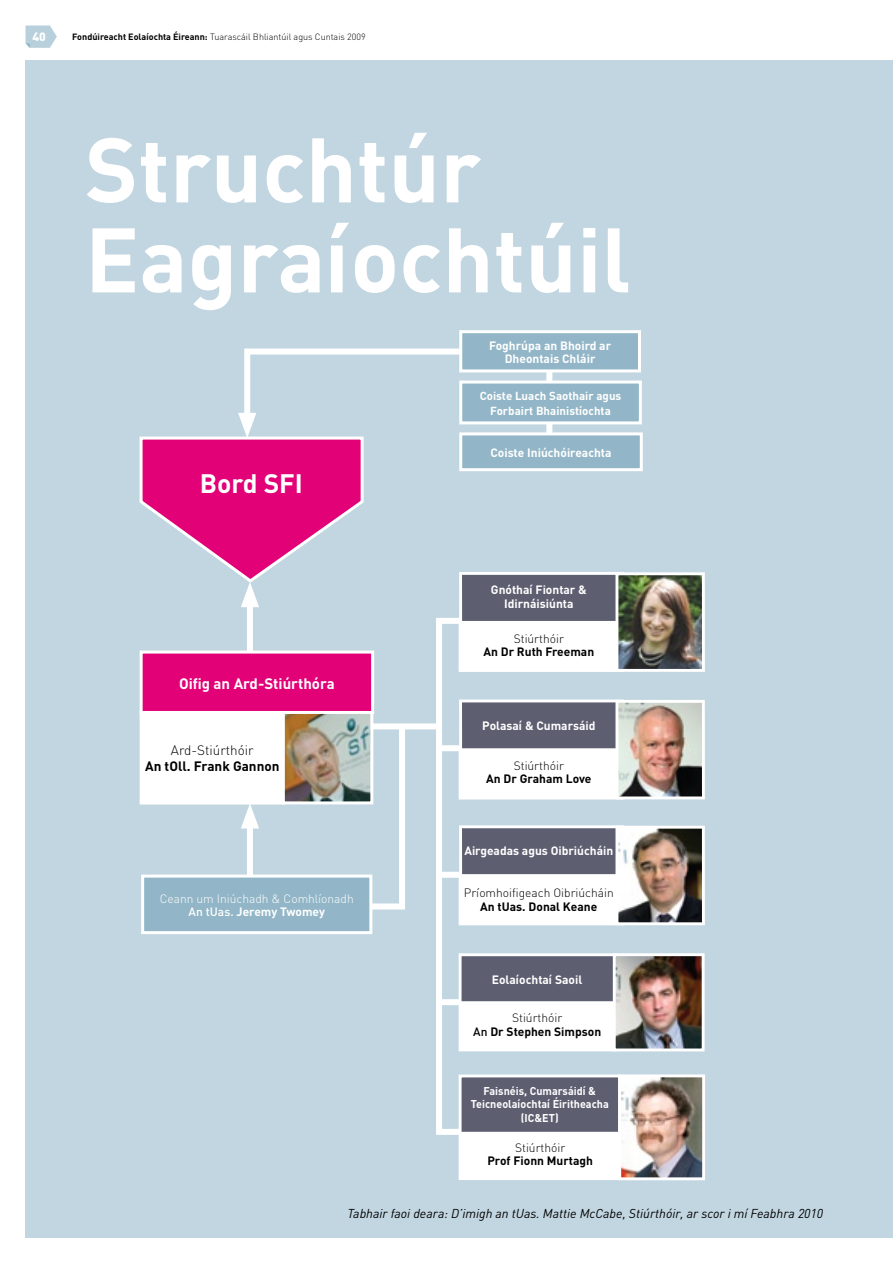
<style>
.page{position:relative;width:893px;height:1263px;background:#fff}
.page>*{position:absolute;margin:0;border:0;box-sizing:border-box;transform-origin:0 0}
.t1{font:700 90px/90px "DIN";color:#fff}
.t2{font:700 26.4px "DIN";color:#fff}
.t3{font:700 15px "DIN";color:#fff}
.t4{font:700 13.5px "DIN";color:#000}
.t5{font:300 13.5px "DIN";color:#000}
.t6{font:italic 12.75px "DIN";color:#000}
.t7{font:700 12px/13.5px "DIN";color:#fff;text-align:center}
.t8{font:700 12px/13.5px "DIN";color:#000;text-align:center}
.t9{font:300 12px "DIN";color:#000}
.t10{font:300 12px/13.5px "DIN";color:#fff;text-align:center}
.t11{font:900 12px "DIN";color:#fff}
.t12{font:700 11.55px/14.9px "DIN";color:#fff;text-align:center}
.t13{font:700 11.25px/13.5px "DIN";color:#fff;text-align:center;scale:.96 1}
.t14{font:300 9px "DIN";color:#000}
.s1{font-weight:700}
.s2{font-weight:500}
.s3{font-weight:300}
</style>
<div class="page">
<svg style="left:26px;top:26px;width:31px;height:22px"></svg>
<div style="left:26px;top:60px;width:867px;height:1177px;background:#c2d6e1"></div>
<div style="left:459px;top:1132px;width:165px;height:48px;background:#fff"></div>
<img style="left:626px;top:830px;width:75px;height:91px">
<div style="left:615px;top:826px;width:90px;height:99px;border:3px solid #fff"></div>
<img style="left:626px;top:704px;width:75px;height:91px">
<div style="left:615px;top:700px;width:90px;height:99px;border:3px solid #fff"></div>
<img style="left:626px;top:576px;width:75px;height:92px">
<div style="left:615px;top:572px;width:90px;height:100px;border:3px solid #fff"></div>
<img style="left:626px;top:957px;width:75px;height:90px">
<div style="left:613px;top:953px;width:92px;height:98px;border:3px solid #fff"></div>
<img style="left:622px;top:1078px;width:79px;height:98px">
<div style="left:618px;top:1074px;width:87px;height:106px;border:3px solid #fff"></div>
<svg style="left:139px;top:348px;width:487px;height:790px"></svg>
<div style="left:141px;top:652px;width:232px;height:60px;background:#e20177"></div>
<div style="left:140px;top:650px;width:234px;height:64px;border:3px solid #fff"></div>
<div style="left:143px;top:876px;width:228px;height:57px;background:#92b6c7"></div>
<div style="left:141px;top:874px;width:231px;height:60px;border:3px solid #fff"></div>
<div style="left:461px;top:332px;width:178px;height:39px;background:#92b6c7"></div>
<div style="left:459px;top:330px;width:182px;height:42px;border:3px solid #fff"></div>
<div style="left:461px;top:382px;width:179px;height:41px;background:#92b6c7"></div>
<div style="left:459px;top:380px;width:183px;height:44px;border:3px solid #fff"></div>
<div style="left:461px;top:434px;width:180px;height:36px;background:#92b6c7"></div>
<div style="left:459px;top:432px;width:184px;height:39px;border:3px solid #fff"></div>
<p class="t11" style="left:32px;top:28px;width:15px">40</p>
<p class="t14" style="left:72px;top:31px;width:295px"><span class="s1">Fondúireacht Eolaíochta Éireann:</span> Tuarascáil Bhliantúil agus Cuntais 2009</p>
<h1 class="t1" style="left:85px;top:121px;width:547px">Struchtúr<br>Eagraíochtúil</h1>
<h2 class="t2" style="left:200px;top:466px;width:105px">Bord SFI</h2>
<p class="t3" style="left:179px;top:673px;width:157px">Oifig an Ard-Stiúrthóra</p>
<p class="t5" style="left:171px;top:742px;width:84px">Ard-Stiúrthóir</p>
<p class="t4" style="left:145px;top:758px;width:136px">An tOll. Frank Gannon</p>
<p class="t10" style="left:160px;top:891px;width:196px">Ceann um Iniúchadh &amp; Comhlíonadh<br><span class="s2">An tUas.</span> <span class="s1">Jeremy Twomey</span></p>
<p class="t7" style="left:489px;top:338px;width:124px">Foghrúpa an Bhoird ar<br>Dheontais Chláir</p>
<p class="t12" style="left:480px;top:388px;width:143px">Coiste Luach Saothair agus<br>Forbairt Bhainistíochta</p>
<p class="t7" style="left:490px;top:445px;width:123px">Coiste Iniúchóireachta</p>
<p class="t7" style="left:491px;top:583px;width:97px">Gnóthaí Fiontar &amp;<br>Idirnáisiúnta</p>
<p class="t9" style="left:514px;top:631px;width:52px">Stiúrthóir</p>
<p class="t8" style="left:483px;top:645px;width:112px">An Dr Ruth Freeman</p>
<p class="t7" style="left:482px;top:718px;width:115px">Polasaí &amp; Cumarsáid</p>
<p class="t9" style="left:514px;top:758px;width:52px">Stiúrthóir</p>
<p class="t8" style="left:486px;top:772px;width:107px">An Dr Graham Love</p>
<p class="t7" style="left:464px;top:843px;width:150px">Airgeadas agus Oibriúcháin</p>
<p class="t9" style="left:464px;top:886px;width:151px">Príomhoifigeach Oibriúcháin</p>
<p class="t8" style="left:480px;top:899px;width:119px">An tUas. Donal Keane</p>
<p class="t7" style="left:492px;top:972px;width:92px">Eolaíochtaí Saoil</p>
<p class="t8" style="left:473px;top:1011px;width:130px"><span class="s3">Stiúrthóir<br></span><span class="s2">An</span> Dr Stephen Simpson</p>
<p class="t13" style="left:471px;top:1083px;width:145px">Faisnéis, Cumarsáidí &amp;<br>Teicneolaíochtaí Éiritheacha (IC&amp;ET)</p>
<p class="t9" style="left:515px;top:1140px;width:52px">Stiúrthóir</p>
<p class="t8" style="left:487px;top:1154px;width:107px">Prof Fionn Murtagh</p>
<p class="t6" style="left:348px;top:1205px;width:477px">Tabhair faoi deara: D’imigh an tUas. Mattie McCabe, Stiúrthóir, ar scor i mí Feabhra 2010</p>
</div>
